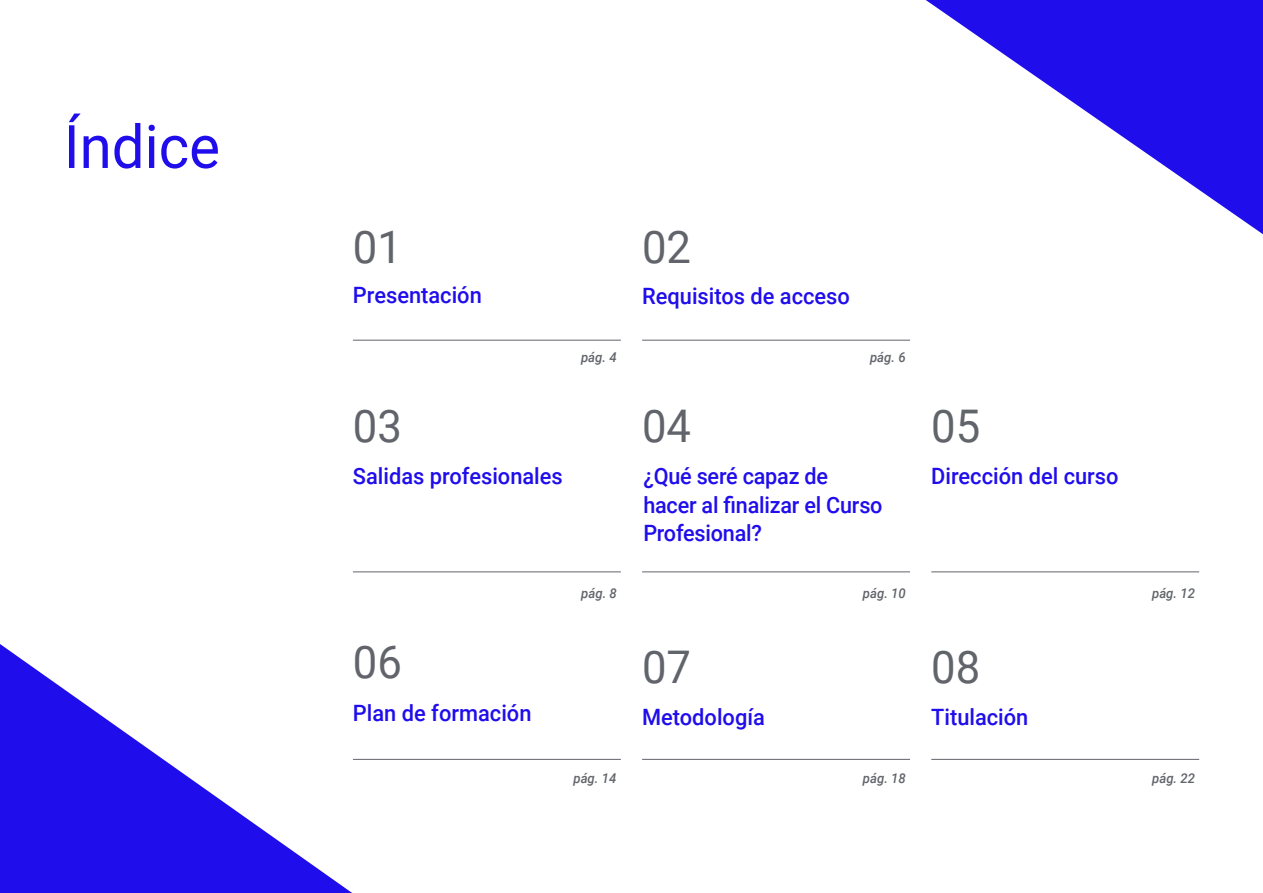
<style>
.page{position:relative;width:1263px;height:893px;background:#fff}
.page>*{position:absolute;margin:0;border:0;box-sizing:border-box;transform-origin:0 0}
.t1{font:60px "Roboto";color:#1f0dec}
.t2{font:45px "Roboto";color:#61646a}
.t3{font:500 22.5px "Roboto";color:#1f0dec}
.t4{font:500 22.5px/28.5px "Roboto";color:#1f0dec;scale:.96 1}
.t5{font:italic 500 13.5px "Roboto";color:#61646a}
</style>
<div class="page">
<svg style="left:0;top:644px;width:352px;height:249px"></svg>
<svg style="left:926px;top:0;width:337px;height:234px"></svg>
<hr style="left:353px;top:340px;width:268px;height:1px;background:#61646a">
<hr style="left:931px;top:759px;width:268px;height:1px;background:#61646a">
<hr style="left:353px;top:571px;width:268px;height:1px;background:#61646a">
<hr style="left:642px;top:571px;width:268px;height:1px;background:#61646a">
<hr style="left:353px;top:759px;width:268px;height:1px;background:#61646a">
<hr style="left:931px;top:571px;width:268px;height:1px;background:#61646a">
<hr style="left:642px;top:759px;width:268px;height:1px;background:#61646a">
<hr style="left:642px;top:340px;width:268px;height:1px;background:#61646a">
<h1 class="t1" style="left:64px;top:105px;width:158px">Índice</h1>
<h2 class="t2" style="left:353px;top:216px;width:51px">01</h2>
<p class="t3" style="left:353px;top:280px;width:130px">Presentación</p>
<p class="t5" style="left:581px;top:348px;width:37px">pág. 4</p>
<h2 class="t2" style="left:642px;top:216px;width:51px">02</h2>
<p class="t3" style="left:642px;top:280px;width:209px">Requisitos de acceso</p>
<h2 class="t2" style="left:353px;top:394px;width:51px">03</h2>
<h2 class="t2" style="left:642px;top:395px;width:51px">04</h2>
<p class="t5" style="left:870px;top:348px;width:37px">pág. 6</p>
<p class="t3" style="left:353px;top:460px;width:211px">Salidas profesionales</p>
<h2 class="t2" style="left:353px;top:631px;width:51px">06</h2>
<p class="t4" style="left:643px;top:461px;width:251px">¿Qué seré capaz de hacer al finalizar el Curso<br>Profesional?</p>
<p class="t5" style="left:581px;top:583px;width:37px">pág. 8</p>
<p class="t5" style="left:863px;top:584px;width:44px">pág. 10</p>
<h2 class="t2" style="left:642px;top:635px;width:51px">07</h2>
<h2 class="t2" style="left:931px;top:394px;width:51px">05</h2>
<p class="t3" style="left:931px;top:461px;width:189px">Dirección del curso</p>
<h2 class="t2" style="left:931px;top:635px;width:51px">08</h2>
<p class="t3" style="left:353px;top:697px;width:180px">Plan de formación</p>
<p class="t3" style="left:931px;top:701px;width:99px">Titulación</p>
<p class="t3" style="left:642px;top:701px;width:124px">Metodología</p>
<p class="t5" style="left:573px;top:768px;width:44px">pág. 14</p>
<p class="t5" style="left:863px;top:768px;width:44px">pág. 18</p>
<p class="t5" style="left:1152px;top:584px;width:44px">pág. 12</p>
<p class="t5" style="left:1152px;top:768px;width:44px">pág. 22</p>
</div>
